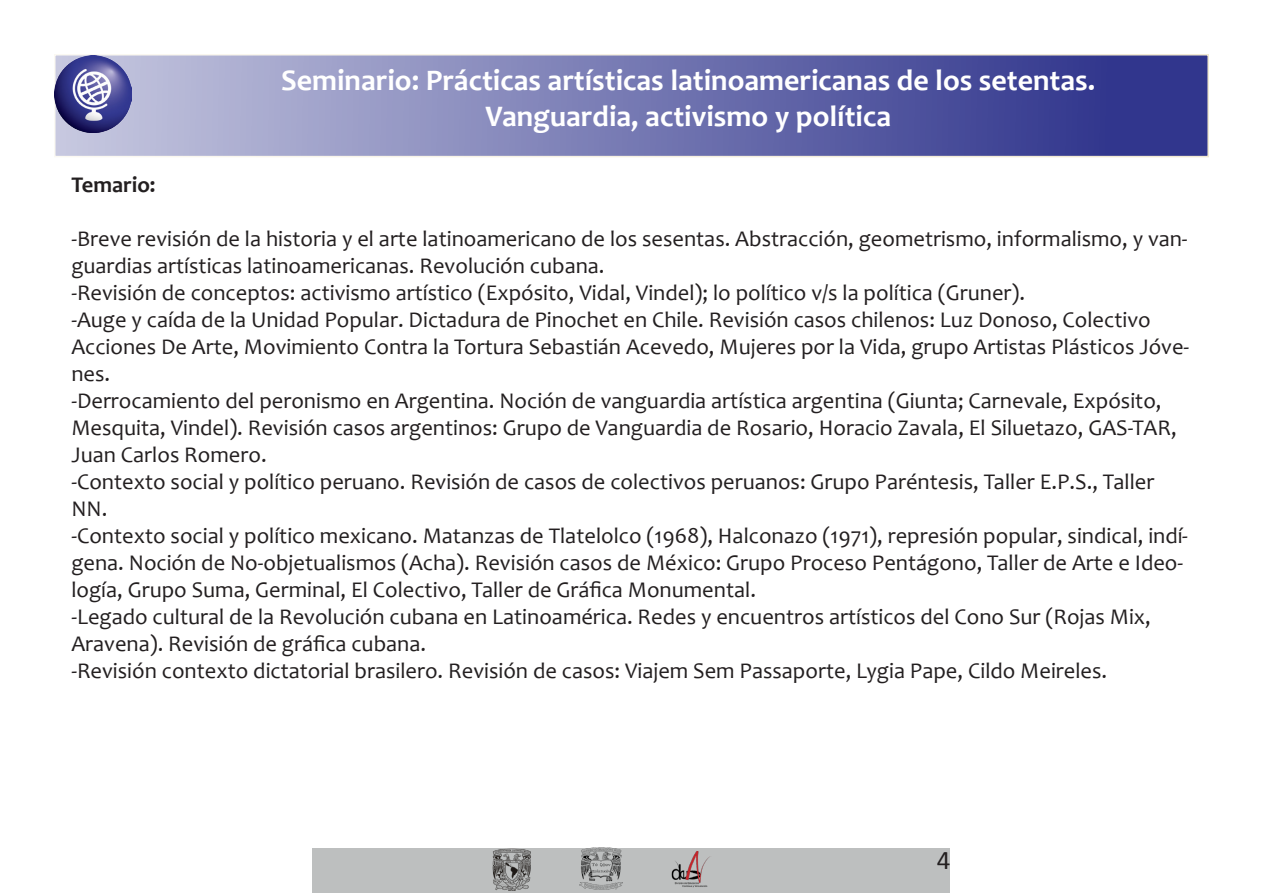
<style>
.page{position:relative;width:1263px;height:893px;background:#fff}
.page>*{position:absolute;margin:0;border:0;box-sizing:border-box;transform-origin:0 0}
.t1{font:700 30px "Candara";color:#fff}
.t2{font:27px "Calibri";color:#231f20}
.t3{font:22.5px/27px "Candara";color:#231f20}
.t4{font:700 22.5px "Candara";color:#231f20}
</style>
<div class="page">
<div style="left:313px;top:848px;width:637px;height:45px;background:#bdbfbf"></div>
<img style="left:671px;top:851px;width:39px;height:37px">
<img style="left:492px;top:848px;width:39px;height:43px">
<img style="left:580px;top:847px;width:42px;height:43px">
<div style="left:54px;top:54px;width:1155px;height:103px;background:linear-gradient(to right,#c7c8e0,#252b86);border:2px solid #f1e9d2"></div>
<img style="left:54px;top:55px;width:78px;height:78px">
<p class="t1" style="left:281px;top:61px;width:816px">Seminario: Prácticas artísticas latinoamericanas de los setentas.</p>
<p class="t1" style="left:485px;top:97px;width:407px">Vanguardia, activismo y política</p>
<p class="t4" style="left:71px;top:170px;width:86px">Temario:</p>
<p class="t3" style="left:71px;top:225px;width:1118px">-Breve revisión de la historia y el arte latinoamericano de los sesentas. Abstracción, geometrismo, informalismo, y van&shy;guardias artísticas latinoamericanas. Revolución cubana.</p>
<p class="t3" style="left:71px;top:279px;width:955px">-Revisión de conceptos: activismo artístico (Expósito, Vidal, Vindel); lo político v/s la política (Gruner).</p>
<p class="t3" style="left:71px;top:306px;width:1119px">-Auge y caída de la Unidad Popular. Dictadura de Pinochet en Chile. Revisión casos chilenos: Luz Donoso, Colectivo<br>Acciones De Arte, Movimiento Contra la Tortura Sebastián Acevedo, Mujeres por la Vida, grupo Artistas Plásticos Jóve&shy;nes.</p>
<p class="t3" style="left:71px;top:387px;width:1107px">-Derrocamiento del peronismo en Argentina. Noción de vanguardia artística argentina (Giunta; Carnevale, Expósito,<br>Mesquita, Vindel). Revisión casos argentinos: Grupo de Vanguardia de Rosario, Horacio Zavala, El Siluetazo, GAS-TAR,<br>Juan Carlos Romero.</p>
<p class="t3" style="left:71px;top:468px;width:1084px">-Contexto social y político peruano. Revisión de casos de colectivos peruanos: Grupo Paréntesis, Taller E.P.S., Taller<br>NN.</p>
<p class="t3" style="left:71px;top:522px;width:1118px">-Contexto social y político mexicano. Matanzas de Tlatelolco (1968), Halconazo (1971), represión popular, sindical, indí&shy;gena. Noción de No-objetualismos (Acha). Revisión casos de México: Grupo Proceso Pentágono, Taller de Arte e Ideo&shy;logía, Grupo Suma, Germinal, El Colectivo, Taller de Gráfica Monumental.</p>
<p class="t3" style="left:71px;top:603px;width:1081px">-Legado cultural de la Revolución cubana en Latinoamérica. Redes y encuentros artísticos del Cono Sur (Rojas Mix,<br>Aravena). Revisión de gráfica cubana.</p>
<p class="t3" style="left:71px;top:657px;width:1037px">-Revisión contexto dictatorial brasilero. Revisión de casos: Viajem Sem Passaporte, Lygia Pape, Cildo Meireles.</p>
<p class="t2" style="left:937px;top:842px;width:15px">4</p>
</div>
